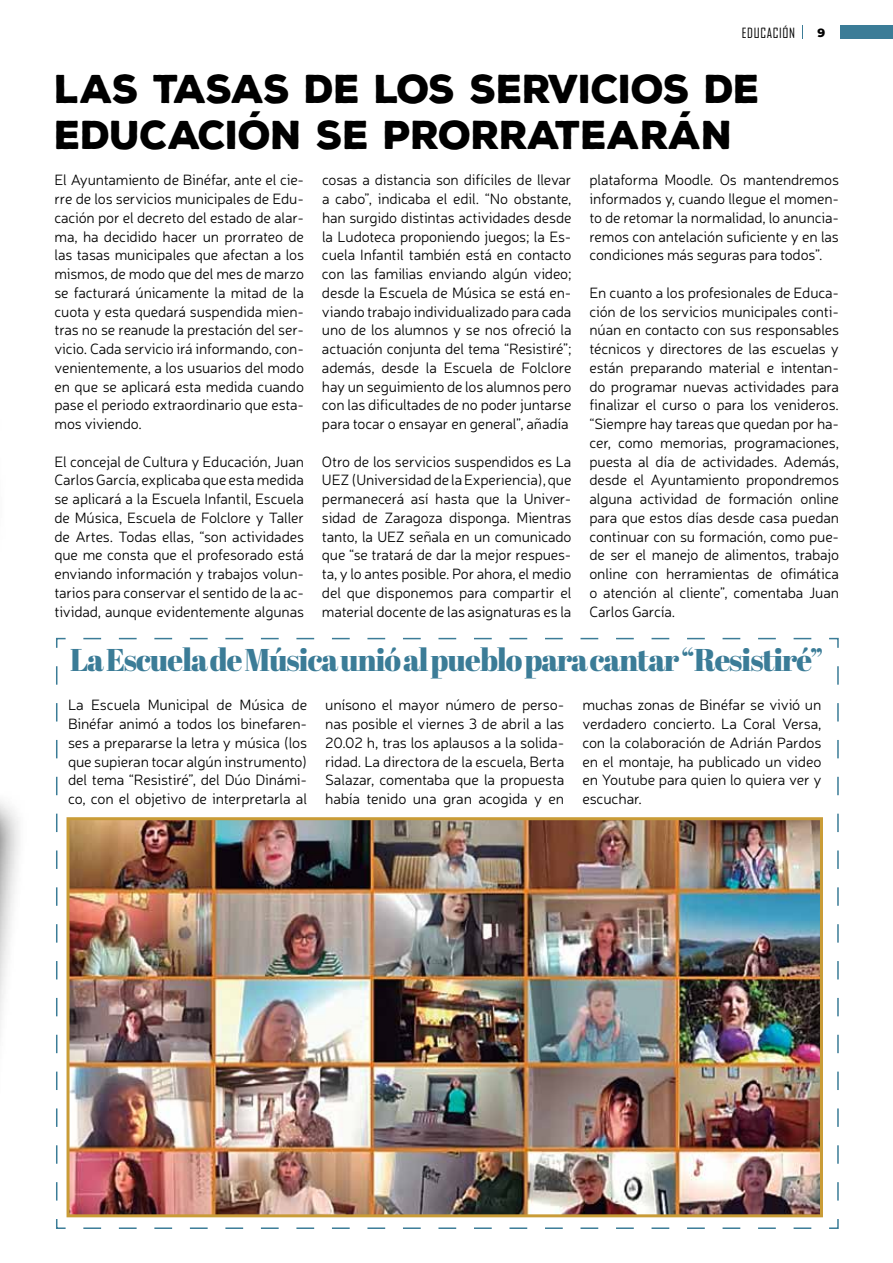
<style>
.page{position:relative;width:893px;height:1263px;background:#fff}
.page>*{position:absolute;margin:0;border:0;box-sizing:border-box;transform-origin:0 0}
.t1{font:900 39px/46.8px "Nexa Rust Sans";letter-spacing:-.01em;color:#000}
.t2{font:31.5px "Abril Fatface";letter-spacing:-.03em;color:#3b7c97}
.t3{font:300 15px/18.8px "Neris";letter-spacing:-.01em;color:#000;text-align:justify}
.t4{font:13.5px "Agency FB";letter-spacing:.05em;color:#000}
.t5{font:800 12px "Montserrat";color:#000}
</style>
<div class="page">
<div style="left:803px;top:26px;width:90px;height:13px;background:#3b7c97"></div>
<div style="left:803px;top:25px;width:36px;height:15px;background:#fff"></div>
<svg style="left:56px;top:637px;width:783px;height:592px"></svg>
<div style="left:0;top:751px;width:29px;height:388px;background:#000;opacity:.75"></div>
<img style="left:71px;top:821px;width:748px;height:392px">
<div style="left:67px;top:817px;width:756px;height:400px;border:3px solid #c99c37"></div>
<p class="t4" style="left:742px;top:24px;width:55px">EDUCACIÓN</p>
<p class="t5" style="left:818px;top:24px;width:9px">9</p>
<h1 class="t1" style="left:55px;top:66px;width:707px">LAS TASAS DE LOS SERVICIOS DE<br>EDUCACIÓN SE PRORRATEARÁN</h1>
<p class="t3" style="left:54px;top:170px;width:251px">El Ayuntamiento de Binéfar, ante el cie&shy;rre de los servicios municipales de Edu&shy;cación por el decreto del estado de alar&shy;ma, ha decidido hacer un prorrateo de las tasas municipales que afectan a los mismos, de modo que del mes de marzo se facturará únicamente la mitad de la cuota y esta quedará suspendida mien&shy;tras no se reanude la prestación del ser&shy;vicio. Cada servicio irá informando, con&shy;venientemente, a los usuarios del modo en que se aplicará esta medida cuando pase el periodo extraordinario que esta&shy;mos viviendo.</p>
<p class="t3" style="left:54px;top:451px;width:251px">El concejal de Cultura y Educación, Juan Carlos García, explicaba que esta medida se aplicará a la Escuela Infantil, Escuela de Música, Escuela de Folclore y Taller de Artes. Todas ellas, “son actividades que me consta que el profesorado está enviando información y trabajos volun&shy;tarios para conservar el sentido de la ac&shy;tividad, aunque evidentemente algunas</p>
<p class="t3" style="left:322px;top:170px;width:251px">cosas a distancia son difíciles de llevar a cabo”, indicaba el edil. “No obstante, han surgido distintas actividades desde la Ludoteca proponiendo juegos; la Es&shy;cuela Infantil también está en contacto con las familias enviando algún video; desde la Escuela de Música se está en&shy;viando trabajo individualizado para cada uno de los alumnos y se nos ofreció la actuación conjunta del tema “Resistiré”; además, desde la Escuela de Folclore hay un seguimiento de los alumnos pero con las dificultades de no poder juntarse para tocar o ensayar en general”, añadía</p>
<p class="t3" style="left:322px;top:451px;width:251px">Otro de los servicios suspendidos es La UEZ (Universidad de la Experiencia), que permanecerá así hasta que la Univer&shy;sidad de Zaragoza disponga. Mientras tanto, la UEZ señala en un comunicado que “se tratará de dar la mejor respues&shy;ta, y lo antes posible. Por ahora, el medio del que disponemos para compartir el material docente de las asignaturas es la</p>
<p class="t3" style="left:589px;top:170px;width:251px">plataforma Moodle. Os mantendremos informados y, cuando llegue el momen&shy;to de retomar la normalidad, lo anuncia&shy;remos con antelación suficiente y en las condiciones más seguras para todos”.</p>
<p class="t3" style="left:589px;top:283px;width:251px">En cuanto a los profesionales de Educa&shy;ción de los servicios municipales conti&shy;núan en contacto con sus responsables técnicos y directores de las escuelas y están preparando material e intentan&shy;do programar nuevas actividades para finalizar el curso o para los venideros. “Siempre hay tareas que quedan por ha&shy;cer, como memorias, programaciones, puesta al día de actividades. Además, desde el Ayuntamiento propondremos alguna actividad de formación online para que estos días desde casa puedan continuar con su formación, como pue&shy;de ser el manejo de alimentos, trabajo online con herramientas de ofimática o atención al cliente”, comentaba Juan Carlos García.</p>
<h2 class="t2" style="left:70px;top:638px;width:755px">La Escuela de Música unió al pueblo para cantar “Resistiré”</h2>
<p class="t3" style="left:68px;top:695px;width:241px">La Escuela Municipal de Música de Binéfar animó a todos los binefaren&shy;ses a prepararse la letra y música (los que supieran tocar algún instrumento) del tema “Resistiré”, del Dúo Dinámi&shy;co, con el objetivo de interpretarla al</p>
<p class="t3" style="left:325px;top:695px;width:241px">unísono el mayor número de perso&shy;nas posible el viernes 3 de abril a las 20.02 h, tras los aplausos a la solida&shy;ridad. La directora de la escuela, Berta Salazar, comentaba que la propuesta había tenido una gran acogida y en</p>
<p class="t3" style="left:582px;top:695px;width:241px">muchas zonas de Binéfar se vivió un verdadero concierto. La Coral Versa, con la colaboración de Adrián Pardos en el montaje, ha publicado un video en Youtube para quien lo quiera ver y escuchar.</p>
</div>
